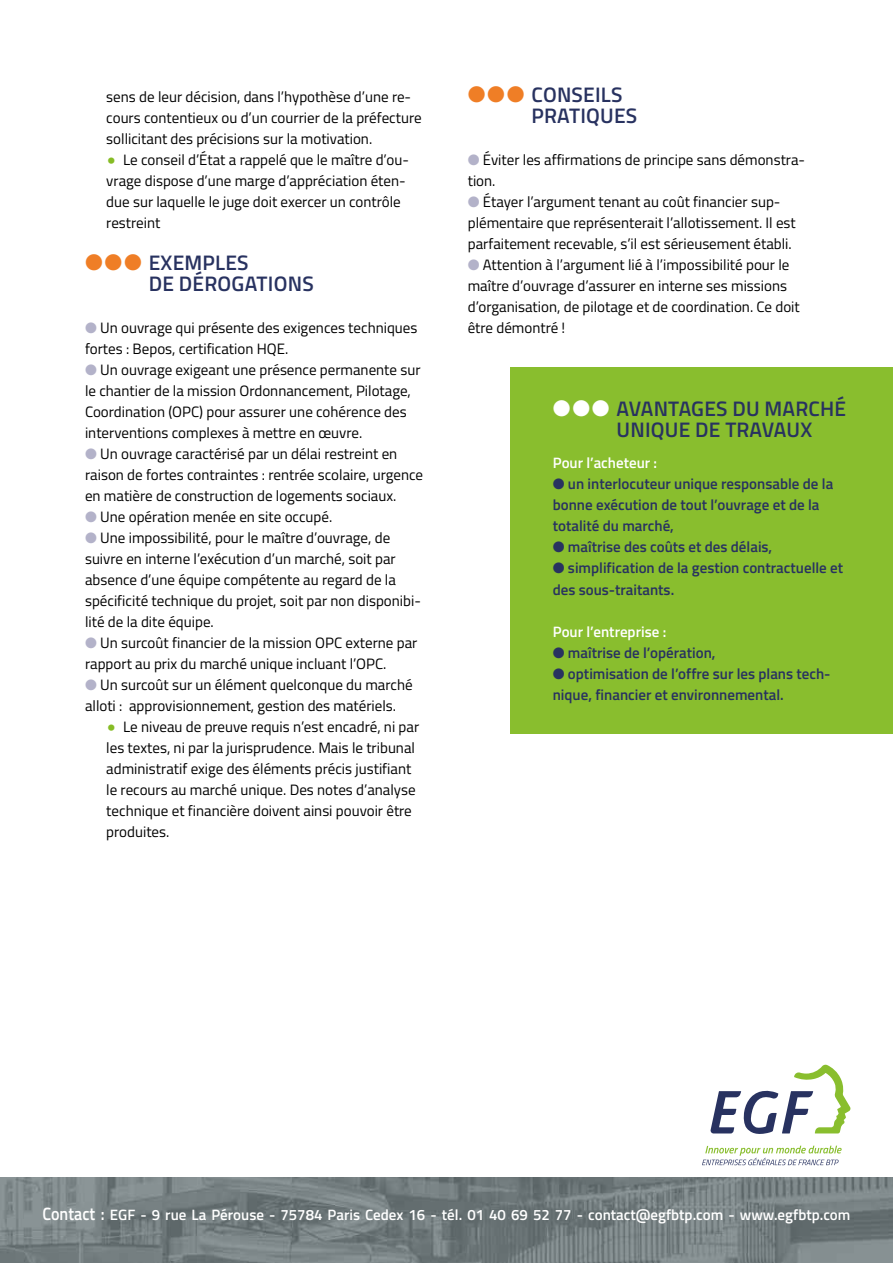
<style>
.page{position:relative;width:893px;height:1263px;background:#fff}
.page>*{position:absolute;margin:0;border:0;box-sizing:border-box;transform-origin:0 0}
.t1{font:600 21px/21px "Titillium Web";letter-spacing:.01em;color:#283260}
.t2{font:15px/21px "Titillium Web";color:#000}
.t3{font:600 15px/21px "Titillium Web";color:#283260}
.t4{font:600 15px "Titillium Web";color:#fff}
.s1{font-family:"Gotham";font-weight:700;font-size:21px;color:#86bc25}
.s2{color:#ef7e26}
.s3{color:#b3b2c9}
.s4{color:#fff}
.s5{font-size:17.85px}
</style>
<div class="page">
<img style="left:0;top:1178px;width:893px;height:85px">
<svg style="left:702px;top:1146px;width:140px;height:19px"></svg>
<svg style="left:710px;top:1065px;width:140px;height:69px"></svg>
<div style="left:510px;top:367px;width:383px;height:366px;background:#89be2e"></div>
<p class="t2" style="left:106px;top:86px;width:317px">sens de leur décision, dans l’hypothèse d’une re&shy;cours contentieux ou d’un courrier de la préfecture sollicitant des précisions sur la motivation.</p>
<p class="t2" style="left:106px;top:149px;width:304px"><span class="s1">•</span> Le conseil d’État a rappelé que le maître d’ou&shy;vrage dispose d’une marge d’appréciation éten&shy;due sur laquelle le juge doit exercer un contrôle restreint</p>
<h1 class="t1" style="left:149px;top:251px;width:166px;text-indent:-64px"><span class="s2">●</span> <span class="s2">●</span> <span class="s2">●</span> EXEMPLES<br>DE DÉROGATIONS</h1>
<p class="t2" style="left:85px;top:317px;width:334px"><span class="s3">●</span> Un ouvrage qui présente des exigences techniques fortes : Bepos, certification HQE.</p>
<p class="t2" style="left:85px;top:359px;width:337px"><span class="s3">●</span> Un ouvrage exigeant une présence permanente sur le chantier de la mission Ordonnancement, Pilotage, Coordination (OPC) pour assurer une cohérence des interventions complexes à mettre en œuvre.</p>
<p class="t2" style="left:85px;top:443px;width:340px"><span class="s3">●</span> Un ouvrage caractérisé par un délai restreint en raison de fortes contraintes : rentrée scolaire, urgence en matière de construction de logements sociaux.</p>
<p class="t2" style="left:85px;top:506px;width:249px"><span class="s3">●</span> Une opération menée en site occupé.</p>
<p class="t2" style="left:85px;top:527px;width:337px"><span class="s3">●</span> Une impossibilité, pour le maître d’ouvrage, de suivre en interne l’exécution d’un marché, soit par absence d’une équipe compétente au regard de la spécificité technique du projet, soit par non disponibi&shy;lité de la dite équipe.</p>
<p class="t2" style="left:85px;top:632px;width:334px"><span class="s3">●</span> Un surcoût financier de la mission OPC externe par rapport au prix du marché unique incluant l’OPC.</p>
<p class="t2" style="left:85px;top:674px;width:329px"><span class="s3">●</span> Un surcoût sur un élément quelconque du marché alloti : approvisionnement, gestion des matériels.</p>
<p class="t2" style="left:106px;top:716px;width:314px"><span class="s1">•</span> Le niveau de preuve requis n’est encadré, ni par les textes, ni par la jurisprudence. Mais le tribunal administratif exige des éléments précis justifiant le recours au marché unique. Des notes d’analyse technique et financière doivent ainsi pouvoir être produites.</p>
<h1 class="t1" style="left:531px;top:83px;width:107px;text-indent:-64px"><span class="s2">●</span> <span class="s2">●</span> <span class="s2">●</span> CONSEILS<br>PRATIQUES</h1>
<p class="t2" style="left:468px;top:149px;width:339px"><span class="s3">●</span> Éviter les affirmations de principe sans démonstra&shy;tion.</p>
<p class="t2" style="left:468px;top:191px;width:330px"><span class="s3">●</span> Étayer l’argument tenant au coût financier sup&shy;plémentaire que représenterait l’allotissement. Il est parfaitement recevable, s’il est sérieusement établi.</p>
<p class="t2" style="left:468px;top:254px;width:334px"><span class="s3">●</span> Attention à l’argument lié à l’impossibilité pour le maître d’ouvrage d’assurer en interne ses missions d’organisation, de pilotage et de coordination. Ce doit être démontré !</p>
<h1 class="t1" style="left:617px;top:397px;width:231px;text-indent:-64px"><span class="s4">●</span> <span class="s4">●</span> <span class="s4">●</span> AVANTAGES DU MARCHÉ<br>UNIQUE DE TRAVAUX</h1>
<p class="t4" style="left:553px;top:452px;width:106px">Pour l’acheteur :</p>
<p class="t3" style="left:553px;top:473px;width:282px">● un interlocuteur unique responsable de la bonne exécution de tout l’ouvrage et de la totalité du marché,</p>
<p class="t3" style="left:553px;top:536px;width:221px">● maîtrise des coûts et des délais,</p>
<p class="t3" style="left:553px;top:557px;width:292px">● simplification de la gestion contractuelle et des sous-traitants.</p>
<p class="t4" style="left:553px;top:620px;width:115px">Pour l’entreprise :</p>
<p class="t3" style="left:553px;top:641px;width:164px">● maîtrise de l’opération,</p>
<p class="t3" style="left:553px;top:662px;width:279px">● optimisation de l’offre sur les plans tech&shy;nique, financier et environnemental.</p>
<p class="t4" style="left:43px;top:1204px;width:809px"><span class="s5">Contact :</span> EGF - 9 rue La Pérouse - 75784 Paris Cedex 16 - tél. 01 40 69 52 77 - contact@egfbtp.com - www.egfbtp.com</p>
</div>
